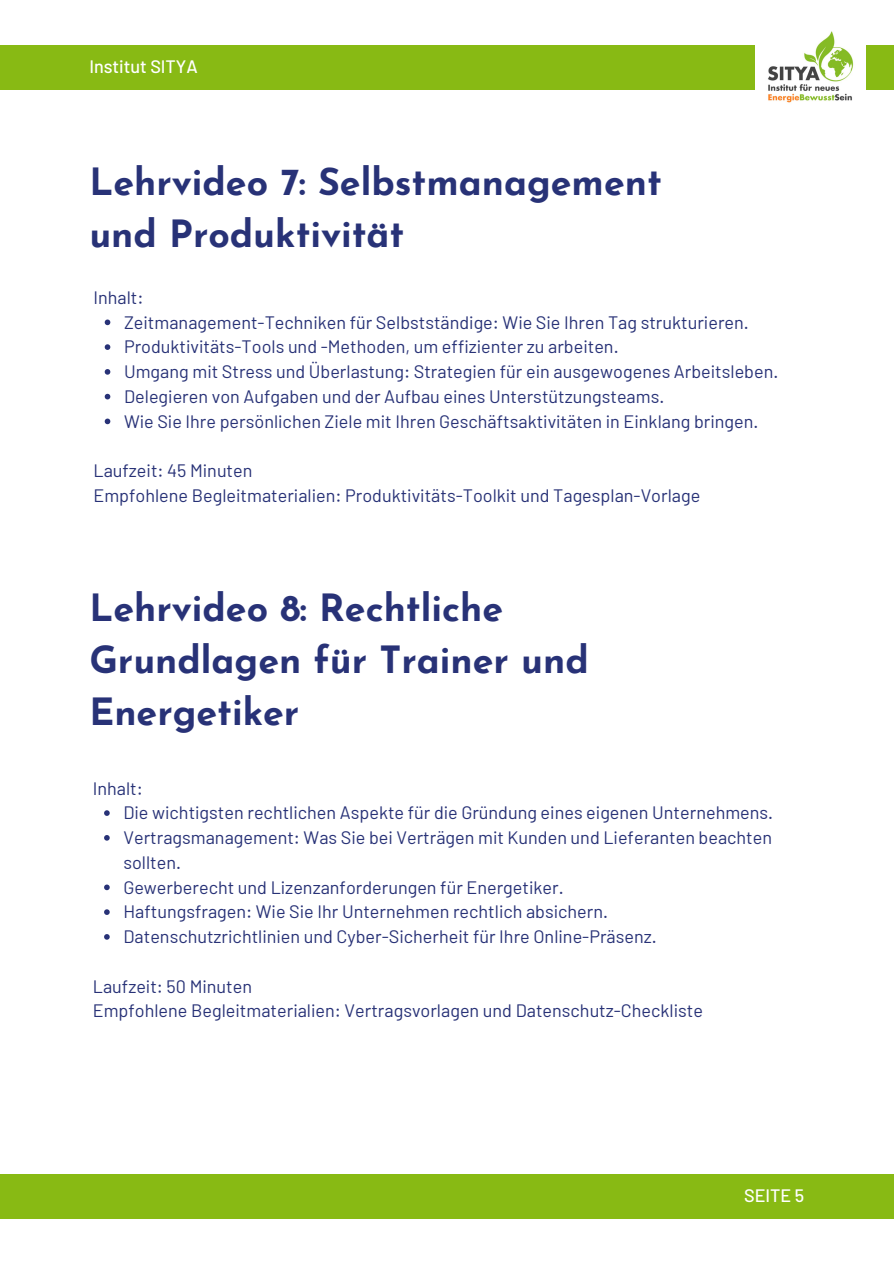
<style>
.page{position:relative;width:894px;height:1264px;background:#fff}
.page>*{position:absolute;margin:0;border:0;box-sizing:border-box;transform-origin:0 0}
.t1{font:700 37.5px/51.8px "Josefin Sans";color:#283277}
.t2{font:18px/24.8px "Barlow";color:#283277}
.t3{font:500 18px "Barlow";color:#fff}
</style>
<div class="page">
<div style="left:0;top:45px;width:893px;height:44px;background:#88ba14"></div>
<div style="left:0;top:1174px;width:893px;height:44px;background:#88ba14"></div>
<img style="left:754px;top:31px;width:111px;height:72px">
<svg style="left:105px;top:319px;width:5px;height:6px"></svg>
<svg style="left:105px;top:344px;width:5px;height:6px"></svg>
<svg style="left:105px;top:369px;width:5px;height:6px"></svg>
<svg style="left:105px;top:394px;width:5px;height:5px"></svg>
<svg style="left:105px;top:418px;width:5px;height:6px"></svg>
<svg style="left:104px;top:810px;width:6px;height:5px"></svg>
<svg style="left:104px;top:835px;width:6px;height:5px"></svg>
<svg style="left:104px;top:884px;width:6px;height:6px"></svg>
<svg style="left:104px;top:909px;width:6px;height:5px"></svg>
<svg style="left:104px;top:934px;width:6px;height:5px"></svg>
<h3 class="t3" style="left:89px;top:55px;width:110px">Institut SITYA</h3>
<p class="t1" style="left:89px;top:160px;width:574px">Lehrvideo 7: Selbstmanagement und Produktivität</p>
<p class="t2" style="left:93px;top:284px;width:52px">Inhalt:</p>
<p class="t2" style="left:124px;top:309px;width:626px">Zeitmanagement-Techniken für Selbstständige: Wie Sie Ihren Tag strukturieren.</p>
<p class="t2" style="left:124px;top:334px;width:496px">Produktivitäts-Tools und -Methoden, um effizienter zu arbeiten.</p>
<p class="t2" style="left:124px;top:358px;width:655px">Umgang mit Stress und Überlastung: Strategien für ein ausgewogenes Arbeitsleben.</p>
<p class="t2" style="left:124px;top:383px;width:541px">Delegieren von Aufgaben und der Aufbau eines Unterstützungsteams.</p>
<p class="t2" style="left:124px;top:408px;width:635px">Wie Sie Ihre persönlichen Ziele mit Ihren Geschäftsaktivitäten in Einklang bringen.</p>
<p class="t2" style="left:93px;top:457px;width:160px">Laufzeit: 45 Minuten</p>
<h1 class="t2" style="left:93px;top:482px;width:608px">Empfohlene Begleitmaterialien: Produktivitäts-Toolkit und Tagesplan-Vorlage</h1>
<p class="t1" style="left:89px;top:586px;width:501px">Lehrvideo 8: Rechtliche<br>Grundlagen für Trainer und<br>Energetiker</p>
<p class="t2" style="left:93px;top:775px;width:52px">Inhalt:</p>
<p class="t2" style="left:123px;top:799px;width:651px">Die wichtigsten rechtlichen Aspekte für die Gründung eines eigenen Unternehmens.</p>
<p class="t2" style="left:123px;top:824px;width:650px">Vertragsmanagement: Was Sie bei Verträgen mit Kunden und Lieferanten beachten sollten.</p>
<p class="t2" style="left:123px;top:874px;width:441px">Gewerberecht und Lizenzanforderungen für Energetiker.</p>
<p class="t2" style="left:123px;top:898px;width:486px">Haftungsfragen: Wie Sie Ihr Unternehmen rechtlich absichern.</p>
<p class="t2" style="left:123px;top:923px;width:534px">Datenschutzrichtlinien und Cyber-Sicherheit für Ihre Online-Präsenz.</p>
<p class="t2" style="left:93px;top:973px;width:161px">Laufzeit: 50 Minuten</p>
<h2 class="t2" style="left:93px;top:997px;width:611px">Empfohlene Begleitmaterialien: Vertragsvorlagen und Datenschutz-Checkliste</h2>
<h1 class="t3" style="left:743px;top:1183px;width:62px">SEITE 5</h1>
</div>
